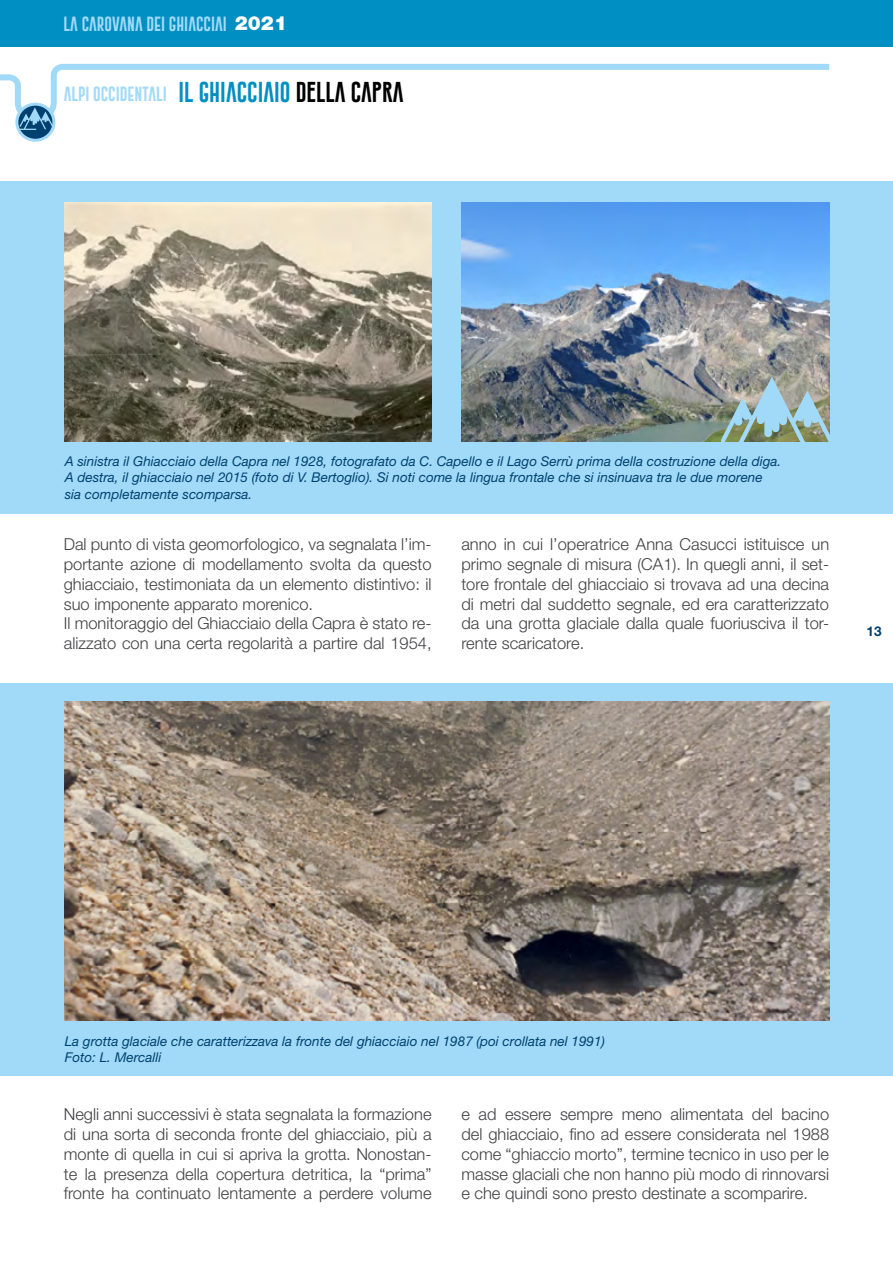
<style>
.page{position:relative;width:893px;height:1263px;background:#fff}
.page>*{position:absolute;margin:0;border:0;box-sizing:border-box;transform-origin:0 0}
.t1{font:300 16.5px/19.8px "Helvetica Neue LT Std";color:#424043;text-align:justify}
.t2{font:15px "Gobold Extra 1";color:#a1daf8}
.t3{font:italic 13.5px/16.2px "Helvetica Neue LT Std";color:#004170}
.t4{font:700 13.5px "Helvetica Neue LT Std";color:#004170}
.s1{font-family:"Helvetica Neue LT Std";font-weight:900;font-size:19.5px;color:#fff}
.s2{font-size:21px;color:#008fc2}
.s3{font-size:21px;color:#000}
</style>
<div class="page">
<div style="left:0;top:0;width:893px;height:47px;background:#008fc2"></div>
<svg style="left:0;top:63px;width:830px;height:62px"></svg>
<svg style="left:15px;top:103px;width:40px;height:39px"></svg>
<svg style="left:18px;top:107px;width:36px;height:23px"></svg>
<div style="left:0;top:683px;width:893px;height:393px;background:#a1daf8"></div>
<div style="left:0;top:181px;width:893px;height:333px;background:#a1daf8"></div>
<img style="left:65px;top:203px;width:366px;height:239px">
<img style="left:461px;top:203px;width:368px;height:238px">
<img style="left:65px;top:701px;width:764px;height:319px">
<img style="left:702px;top:377px;width:128px;height:65px">
<p class="t2" style="left:64px;top:14px;width:225px">LA CAROVANA DEI GHIACCIAI <span class="s1">2021</span></p>
<p class="t2" style="left:64px;top:85px;width:341px">ALPI OCCIDENTALI <span class="s2">IL GHIACCIAIO</span> <span class="s3">DELLA CAPRA</span></p>
<p class="t3" style="left:65px;top:453px;width:718px">A sinistra il Ghiacciaio della Capra nel 1928, fotografato da C. Capello e il Lago Serrù prima della costruzione della diga.<br>A destra, il ghiacciaio nel 2015 (foto di V. Bertoglio). Si noti come la lingua frontale che si insinuava tra le due morene sia completamente scomparsa.</p>
<p class="t1" style="left:64px;top:534px;width:369px;text-align:left">Dal punto di vista geomorfologico, va segnalata l’im&shy;portante azione di modellamento svolta da questo ghiacciaio, testimoniata da un elemento distintivo: il suo imponente apparato morenico.<br>Il monitoraggio del Ghiacciaio della Capra è stato re&shy;alizzato con una certa regolarità a partire dal 1954,</p>
<p class="t1" style="left:461px;top:534px;width:369px">anno in cui l’operatrice Anna Casucci istituisce un primo segnale di misura (CA1). In quegli anni, il set&shy;tore frontale del ghiacciaio si trovava ad una decina di metri dal suddetto segnale, ed era caratterizzato da una grotta glaciale dalla quale fuoriusciva il tor&shy;rente scaricatore.</p>
<p class="t4" style="left:866px;top:623px;width:17px">13</p>
<p class="t3" style="left:65px;top:1032px;width:542px">La grotta glaciale che caratterizzava la fronte del ghiacciaio nel 1987 (poi crollata nel 1991)<br>Foto: L. Mercalli</p>
<p class="t1" style="left:64px;top:1104px;width:369px">Negli anni successivi è stata segnalata la formazione di una sorta di seconda fronte del ghiacciaio, più a monte di quella in cui si apriva la grotta. Nonostan&shy;te la presenza della copertura detritica, la “prima” fronte ha continuato lentamente a perdere volume</p>
<p class="t1" style="left:461px;top:1104px;width:369px">e ad essere sempre meno alimentata del bacino del ghiacciaio, fino ad essere considerata nel 1988 come “ghiaccio morto”, termine tecnico in uso per le masse glaciali che non hanno più modo di rinnovarsi e che quindi sono presto destinate a scomparire.</p>
</div>
